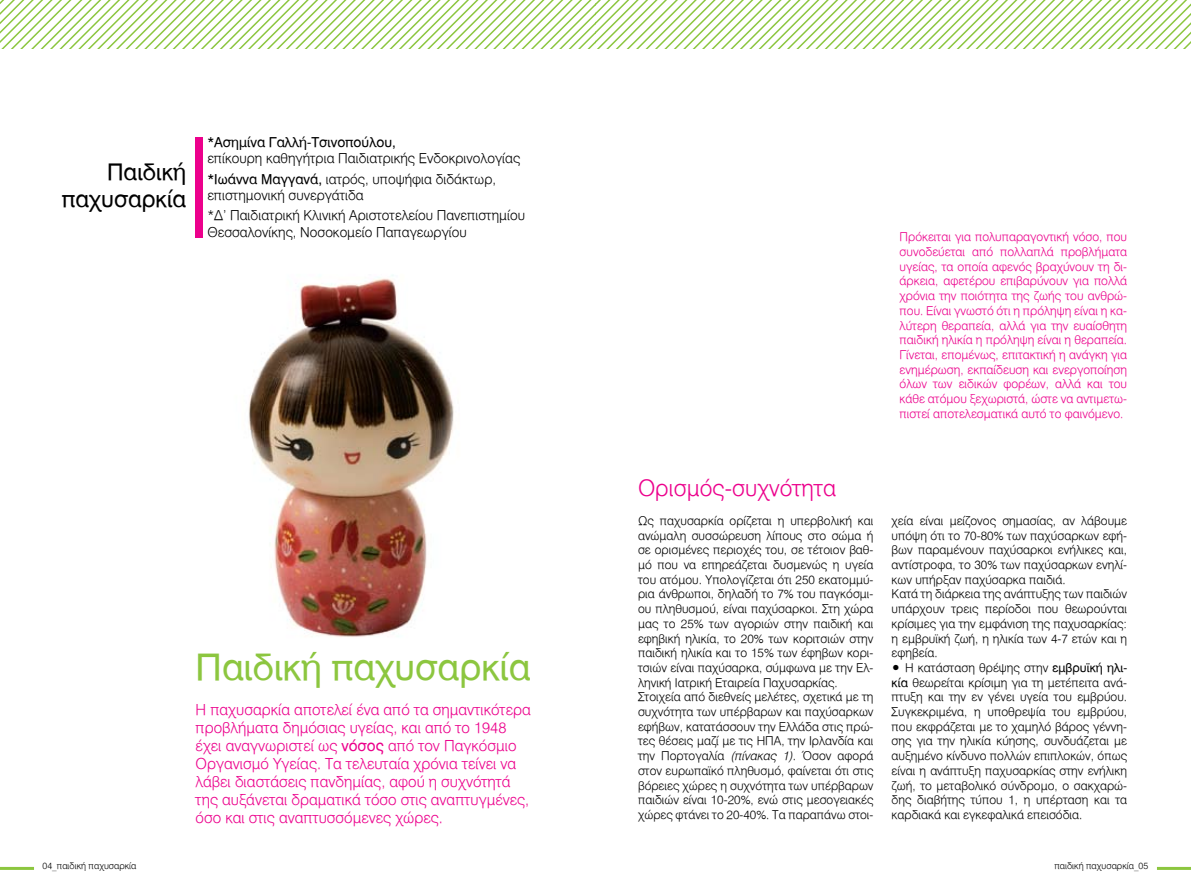
<style>
.page{position:relative;width:1191px;height:893px;background:#fff}
.page>*{position:absolute;margin:0;border:0;box-sizing:border-box;transform-origin:0 0}
.t1{font:36px "Mg Helvetica Normal";color:#8cc63f}
.t2{font:22.5px/27px "Mg Helvetica Normal";color:#000;text-align:right}
.t3{font:22.5px "Mg Helvetica Light Normal";color:#ec008c}
.t4{font:15px/18px "Mg Helvetica Light Normal";color:#ec008c}
.t5{font:13.5px/20.4px "Mg Helvetica Light Normal";color:#000}
.t6{font:13.5px "Mg Helvetica Normal";color:#000}
.t7{font:12px/14.7px "Mg Helvetica Light Normal";color:#000}
.t8{font:12px/14.7px "Mg Helvetica Light Normal";color:#ec008c;text-align:justify}
.t9{font:9px "Mg Helvetica Light Normal";color:#000}
.s1{font-family:"Mg Helvetica Normal"}
.s2{font-family:"Mg Helvetica";font-weight:300;font-style:italic}
</style>
<div class="page">
<hr style="left:0;top:867px;width:34px;height:3px;background:#8cc63f">
<hr style="left:1157px;top:867px;width:34px;height:3px;background:#8cc63f">
<img style="left:195px;top:237px;width:259px;height:400px">
<svg style="left:0;top:0;width:1191px;height:49px"></svg>
<div style="left:195px;top:137px;width:8px;height:100px;background:#ec008c"></div>
<div style="left:207px;top:134px;width:346px;height:105px;background:#fff"></div>
<h2 class="t2" style="left:62px;top:158px;width:126px">Παιδική παχυσαρκία</h2>
<p class="t6" style="left:207px;top:134px;width:190px">*Ασημίνα Γαλλή-Τσινοπούλου,</p>
<p class="t5" style="left:207px;top:148px;width:314px">επίκουρη καθηγήτρια Παιδιατρικής Ενδοκρινολογίας <span class="s1">*Ιωάννα Μαγγανά,</span> ιατρός, υποψήφια διδάκτωρ,</p>
<p class="t5" style="left:207px;top:185px;width:319px">επιστημονική συνεργάτιδα<br>*Δ’ Παιδιατρική Κλινική Αριστοτελείου Πανεπιστημίου</p>
<p class="t5" style="left:207px;top:221px;width:261px">Θεσσαλονίκης, Νοσοκομείο Παπαγεωργίου</p>
<p class="t8" style="left:899px;top:230px;width:229px">Πρόκειται για πολυπαραγοντική νόσο, που συνοδεύεται από πολλαπλά προβλήματα υγείας, τα οποία αφενός βραχύνουν τη δι&shy;άρκεια, αφετέρου επιβαρύνουν για πολλά χρόνια την ποιότητα της ζωής του ανθρώ&shy;που. Είναι γνωστό ότι η πρόληψη είναι η κα&shy;λύτερη θεραπεία, αλλά για την ευαίσθητη παιδική ηλικία η πρόληψη είναι η θεραπεία.<br>Γίνεται, επομένως, επιτακτική η ανάγκη για ενημέρωση, εκπαίδευση και ενεργοποίηση όλων των ειδικών φορέων, αλλά και του κάθε ατόμου ξεχωριστά, ώστε να αντιμετω&shy;πιστεί αποτελεσματικά αυτό το φαινόμενο.</p>
<h1 class="t1" style="left:196px;top:645px;width:336px">Παιδική παχυσαρκία</h1>
<p class="t4" style="left:196px;top:700px;width:336px">Η παχυσαρκία αποτελεί ένα από τα σημαντικότερα προβλήματα δημόσιας υγείας, και από το 1948 έχει αναγνωριστεί ως <span class="s1">νόσος</span> από τον Παγκόσμιο Οργανισμό Υγείας. Τα τελευταία χρόνια τείνει να λάβει διαστάσεις πανδημίας, αφού η συχνότητά της αυξάνεται δραματικά τόσο στις αναπτυγμένες, όσο και στις αναπτυσσόμενες χώρες.</p>
<h2 class="t3" style="left:638px;top:474px;width:200px">Ορισμός-συχνότητα</h2>
<p class="t7" style="left:638px;top:513px;width:237px">Ως παχυσαρκία ορίζεται η υπερβολική και ανώμαλη συσσώρευση λίπους στο σώμα ή σε ορισμένες περιοχές του, σε τέτοιον βαθ&shy;μό που να επηρεάζεται δυσμενώς η υγεία του ατόμου. Υπολογίζεται ότι 250 εκατομμύ&shy;ρια άνθρωποι, δηλαδή το 7% του παγκόσμι&shy;ου πληθυσμού, είναι παχύσαρκοι. Στη χώρα μας το 25% των αγοριών στην παιδική και εφηβική ηλικία, το 20% των κοριτσιών στην παιδική ηλικία και το 15% των έφηβων κορι&shy;τσιών είναι παχύσαρκα, σύμφωνα με την Ελ&shy;ληνική Ιατρική Εταιρεία Παχυσαρκίας.<br>Στοιχεία από διεθνείς μελέτες, σχετικά με τη συχνότητα των υπέρβαρων και παχύσαρκων εφήβων, κατατάσσουν την Ελλάδα στις πρώ&shy;τες θέσεις μαζί με τις ΗΠΑ, την Ιρλανδία και την Πορτογαλία <span class="s2">(πίνακας 1)</span>. Όσον αφορά στον ευρωπαϊκό πληθυσμό, φαίνεται ότι στις βόρειες χώρες η συχνότητα των υπέρβαρων παιδιών είναι 10-20%, ενώ στις μεσογειακές χώρες φτάνει το 20-40%. Τα παραπάνω στοι-</p>
<p class="t7" style="left:891px;top:513px;width:237px">χεία είναι μείζονος σημασίας, αν λάβουμε υπόψη ότι το 70-80% των παχύσαρκων εφή&shy;βων παραμένουν παχύσαρκοι ενήλικες και, αντίστροφα, το 30% των παχύσαρκων ενηλί&shy;κων υπήρξαν παχύσαρκα παιδιά.<br>Κατά τη διάρκεια της ανάπτυξης των παιδιών υπάρχουν τρεις περίοδοι που θεωρούνται κρίσιμες για την εμφάνιση της παχυσαρκίας: η εμβρυϊκή ζωή, η ηλικία των 4-7 ετών και η εφηβεία.</p>
<p class="t7" style="left:891px;top:660px;width:237px;text-align:justify">• Η κατάσταση θρέψης στην <span class="s1">εμβρυϊκή ηλι&shy;κία</span> θεωρείται κρίσιμη για τη μετέπειτα ανά&shy;πτυξη και την εν γένει υγεία του εμβρύου.<br>Συγκεκριμένα, η υποθρεψία του εμβρύου, που εκφράζεται με το χαμηλό βάρος γέννη&shy;σης για την ηλικία κύησης, συνδυάζεται με αυξημένο κίνδυνο πολλών επιπλοκών, όπως είναι η ανάπτυξη παχυσαρκίας στην ενήλικη ζωή, το μεταβολικό σύνδρομο, ο σακχαρώ&shy;δης διαβήτης τύπου 1, η υπέρταση και τα καρδιακά και εγκεφαλικά επεισόδια.</p>
<p class="t9" style="left:43px;top:861px;width:95px">04_παιδική παχυσαρκία</p>
<p class="t9" style="left:1054px;top:861px;width:95px">παιδική παχυσαρκία_05</p>
</div>
